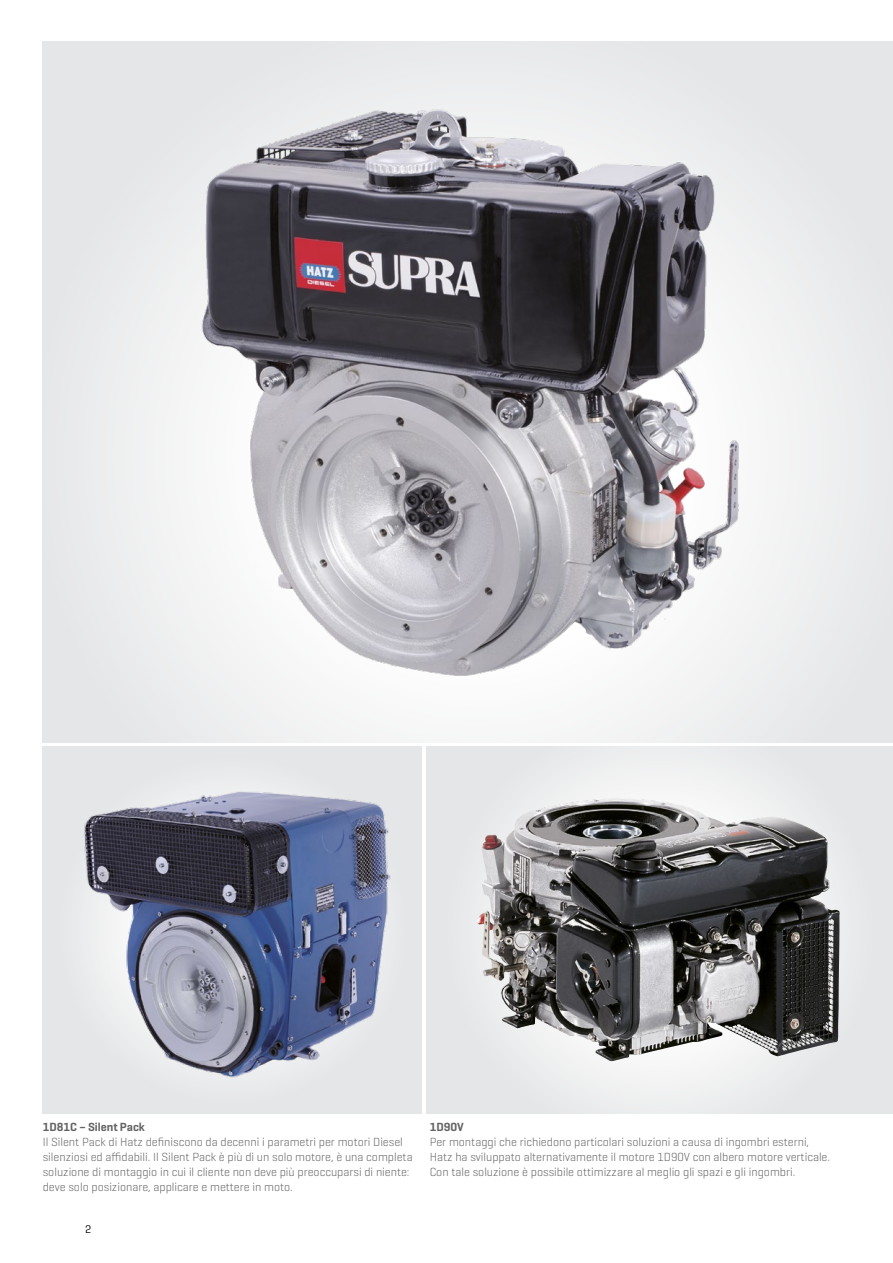
<style>
.page{position:relative;width:893px;height:1263px;background:#fff}
.page>*{position:absolute;margin:0;border:0;box-sizing:border-box;transform-origin:0 0}
.t1{font:300 12px/15px "Geogrotesque";color:#636363}
.t2{font:600 12px "Geogrotesque";color:#636363}
.t3{font:11.25px "Geogrotesque";color:#000}
</style>
<div class="page">
<div style="left:43px;top:41px;width:850px;height:701px;background:#eaebec"></div>
<svg style="left:426px;top:746px;width:467px;height:367px;background:#b2b3b4"></svg>
<div style="left:43px;top:746px;width:379px;height:367px;background:#e5e6e7"></div>
<img style="left:84px;top:792px;width:307px;height:285px">
<img style="left:476px;top:798px;width:135px;height:230px">
<img style="left:191px;top:109px;width:561px;height:580px">
<p class="t2" style="left:43px;top:1119px;width:104px">1D81C – Silent Pack</p>
<p class="t1" style="left:43px;top:1134px;width:371px">Il Silent Pack di Hatz definiscono da decenni i parametri per motori Diesel silenziosi ed affidabili. Il Silent Pack è più di un solo motore, è una completa soluzione di montaggio in cui il cliente non deve più preoccuparsi di niente: deve solo posizionare, applicare e mettere in moto.</p>
<p class="t3" style="left:85px;top:1222px;width:8px">2</p>
<p class="t2" style="left:430px;top:1119px;width:36px">1D90V</p>
<p class="t1" style="left:430px;top:1134px;width:402px">Per montaggi che richiedono particolari soluzioni a causa di ingombri esterni,<br>Hatz ha sviluppato alternativamente il motore 1D90V con albero motore verticale.<br>Con tale soluzione è possibile ottimizzare al meglio gli spazi e gli ingombri.</p>
</div>
